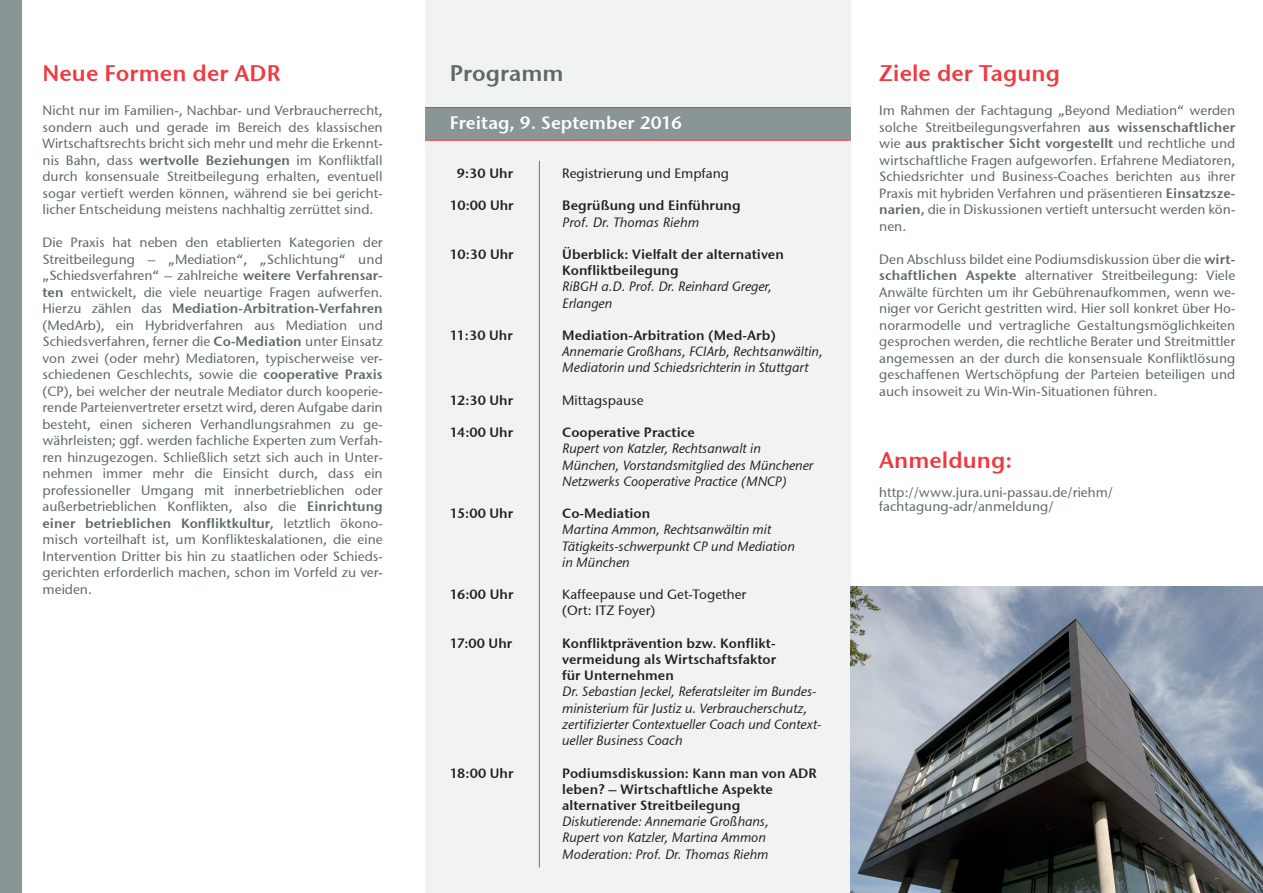
<style>
.page{position:relative;width:1263px;height:893px;background:#fff}
.page>*{position:absolute;margin:0;border:0;box-sizing:border-box;transform-origin:0 0}
.t1{font:22.5px "Stone Sans Semi ITCTT";letter-spacing:.005em;color:#ee3a41}
.t2{font:22.5px "Stone Sans Semi ITCTT";letter-spacing:.005em;color:#5d6966}
.t3{font:18px "Stone Sans Semi ITCTT";letter-spacing:.005em;color:#fff}
.t4{font:13.5px/16.5px "Stone Sans ITCTT Medium";letter-spacing:.005em;color:#5d6966;text-align:justify}
.t5{font:italic 13.5px/16.2px "Stone Sans ITCTT Medium";color:#231f20}
.t6{font:13.5px/16.2px "Stone Sans Semi ITCTT";letter-spacing:.005em;color:#231f20}
.t7{font:13.5px "Stone Sans Semi ITCTT";letter-spacing:.005em;color:#5d6966}
.t8{font:13.5px/16.2px "Stone Sans ITCTT Medium";letter-spacing:.005em;color:#231f20}
.s1{font-family:"Stone Sans Semi ITCTT"}
.s2{font-family:"Stone Sans ITCTT Medium"}
</style>
<div class="page">
<div style="left:425px;top:0;width:425px;height:893px;background:#f1f3f3"></div>
<div style="left:0;top:0;width:21px;height:893px;background:#8a9595"></div>
<div style="left:425px;top:107px;width:425px;height:33px;background:#8a9595"></div>
<hr style="left:539px;top:161px;width:1px;height:706px;background:#ee3a41">
<hr style="left:425px;top:107px;width:425px;height:1px;background:#ee3a41">
<hr style="left:425px;top:140px;width:425px;height:1px;background:#ee3a41">
<img style="left:850px;top:587px;width:413px;height:306px">
<h1 class="t1" style="left:43px;top:59px;width:239px">Neue Formen der ADR</h1>
<p class="t4" style="left:43px;top:102px;width:342px">Nicht nur im Familien-, Nachbar- und Verbraucherrecht, sondern auch und gerade im Bereich des klassischen Wirtschaftsrechts bricht sich mehr und mehr die Erkennt&shy;nis Bahn, dass <span class="s1">wertvolle Beziehungen</span> im Konfliktfall durch konsensuale Streitbeilegung erhalten, eventuell sogar vertieft werden können, während sie bei gericht&shy;licher Entscheidung meistens nachhaltig zerrüttet sind.</p>
<p class="t4" style="left:43px;top:234px;width:342px">Die Praxis hat neben den etablierten Kategorien der Streitbeilegung – „Mediation“, „Schlichtung“ und „Schiedsverfahren“ – zahlreiche <span class="s1">weitere Verfahrensar&shy;ten</span> entwickelt, die viele neuartige Fragen aufwerfen.</p>
<p class="t7" style="left:43px;top:300px;width:342px"><span class="s2">Hierzu zählen das</span> Mediation-Arbitration-Verfahren</p>
<p class="t4" style="left:43px;top:317px;width:342px">(MedArb), ein Hybridverfahren aus Mediation und Schiedsverfahren, ferner die <span class="s1">Co-Mediation</span> unter Einsatz von zwei (oder mehr) Mediatoren, typischerweise ver&shy;schiedenen Geschlechts, sowie die <span class="s1">cooperative Praxis </span>(CP), bei welcher der neutrale Mediator durch kooperie&shy;rende Parteienvertreter ersetzt wird, deren Aufgabe darin besteht, einen sicheren Verhandlungsrahmen zu ge&shy;währleisten; ggf. werden fachliche Experten zum Verfah&shy;ren hinzugezogen. Schließlich setzt sich auch in Unter&shy;nehmen immer mehr die Einsicht durch, dass ein professioneller Umgang mit innerbetrieblichen oder außerbetrieblichen Konflikten, also die <span class="s1">Einrichtung</span></p>
<p class="t7" style="left:43px;top:515px;width:342px">einer betrieblichen Konfliktkultur, <span class="s2">letztlich ökono-</span></p>
<p class="t4" style="left:43px;top:531px;width:342px">misch vorteilhaft ist, um Konflikteskalationen, die eine Intervention Dritter bis hin zu staatlichen oder Schieds&shy;gerichten erforderlich machen, schon im Vorfeld zu ver&shy;meiden.</p>
<h1 class="t2" style="left:450px;top:59px;width:115px">Programm</h1>
<h2 class="t3" style="left:450px;top:112px;width:234px">Freitag, 9. September 2016</h2>
<p class="t6" style="left:457px;top:165px;width:58px">9:30 Uhr</p>
<p class="t8" style="left:562px;top:165px;width:168px">Registrierung und Empfang</p>
<p class="t6" style="left:450px;top:197px;width:65px">10:00 Uhr</p>
<p class="t6" style="left:562px;top:197px;width:180px">Begrüßung und Einführung</p>
<p class="t5" style="left:562px;top:214px;width:138px">Prof. Dr. Thomas Riehm</p>
<p class="t6" style="left:450px;top:246px;width:65px">10:30 Uhr</p>
<p class="t6" style="left:562px;top:246px;width:223px">Überblick: Vielfalt der alternativen<br>Konfliktbeilegung</p>
<p class="t5" style="left:562px;top:279px;width:211px">RiBGH a.D. Prof. Dr. Reinhard Greger,<br>Erlangen</p>
<p class="t6" style="left:450px;top:327px;width:65px">11:30 Uhr</p>
<p class="t6" style="left:562px;top:327px;width:215px">Mediation-Arbitration (Med-Arb)</p>
<p class="t5" style="left:562px;top:343px;width:262px">Annemarie Großhans, FCIArb, Rechtsanwältin,<br>Mediatorin und Schiedsrichterin in Stuttgart</p>
<p class="t6" style="left:450px;top:392px;width:65px">12:30 Uhr</p>
<p class="t8" style="left:562px;top:392px;width:83px">Mittagspause</p>
<p class="t6" style="left:450px;top:424px;width:65px">14:00 Uhr</p>
<p class="t6" style="left:562px;top:424px;width:134px">Cooperative Practice</p>
<p class="t5" style="left:562px;top:441px;width:253px">Rupert von Katzler, Rechtsanwalt in<br>München, Vorstandsmitglied des Münchener<br>Netzwerks Cooperative Practice (MNCP)</p>
<p class="t6" style="left:450px;top:505px;width:65px">15:00 Uhr</p>
<p class="t6" style="left:562px;top:505px;width:90px">Co-Mediation</p>
<p class="t5" style="left:562px;top:522px;width:234px">Martina Ammon, Rechtsanwältin mit<br>Tätigkeits-schwerpunkt CP und Mediation in München</p>
<p class="t6" style="left:450px;top:586px;width:65px">16:00 Uhr</p>
<p class="t8" style="left:562px;top:586px;width:186px">Kaffeepause und Get-Together (Ort: ITZ Foyer)</p>
<p class="t6" style="left:450px;top:635px;width:64px">17:00 Uhr</p>
<p class="t6" style="left:562px;top:635px;width:215px;text-align:justify">Konfliktprävention bzw. Konflikt&shy;vermeidung als Wirtschaftsfaktor für Unternehmen</p>
<p class="t5" style="left:562px;top:684px;width:261px">Dr. Sebastian Jeckel, Referatsleiter im Bundes&shy;ministerium für Justiz u. Verbraucherschutz, zertifizierter Contextueller Coach und Context&shy;ueller Business Coach</p>
<p class="t6" style="left:450px;top:764px;width:65px">18:00 Uhr</p>
<p class="t6" style="left:562px;top:764px;width:256px">Podiumsdiskussion: Kann man von ADR leben? – Wirtschaftliche Aspekte alternativer Streitbeilegung</p>
<p class="t5" style="left:562px;top:813px;width:208px">Diskutierende: Annemarie Großhans,<br>Rupert von Katzler, Martina Ammon<br>Moderation: Prof. Dr. Thomas Riehm</p>
<h1 class="t1" style="left:879px;top:59px;width:182px">Ziele der Tagung</h1>
<p class="t4" style="left:879px;top:102px;width:358px">Im Rahmen der Fachtagung „Beyond Mediation“ werden solche Streitbeilegungsverfahren <span class="s1">aus wissenschaftlicher</span></p>
<p class="t7" style="left:879px;top:135px;width:358px"><span class="s2">wie</span> aus praktischer Sicht vorgestellt <span class="s2">und rechtliche und</span></p>
<p class="t4" style="left:879px;top:152px;width:358px">wirtschaftliche Fragen aufgeworfen. Erfahrene Mediatoren, Schiedsrichter und Business-Coaches berichten aus ihrer Praxis mit hybriden Verfahren und präsentieren <span class="s1">Einsatzsze&shy;narien,</span> die in Diskussionen vertieft untersucht werden kön&shy;nen.</p>
<p class="t4" style="left:879px;top:251px;width:358px">Den Abschluss bildet eine Podiumsdiskussion über die <span class="s1">wirt&shy;schaftlichen Aspekte</span> alternativer Streitbeilegung: Viele Anwälte fürchten um ihr Gebührenaufkommen, wenn we&shy;niger vor Gericht gestritten wird. Hier soll konkret über Ho&shy;norarmodelle und vertragliche Gestaltungsmöglichkeiten gesprochen werden, die rechtliche Berater und Streitmittler angemessen an der durch die konsensuale Konfliktlösung geschaffenen Wertschöpfung der Parteien beteiligen und auch insoweit zu Win-Win-Situationen führen.</p>
<h1 class="t1" style="left:879px;top:446px;width:134px">Anmeldung:</h1>
<p class="t4" style="left:879px;top:485px;width:235px;line-height:14.4px">http://www.jura.uni-passau.de/riehm/ fachtagung-adr/anmeldung/</p>
</div>
